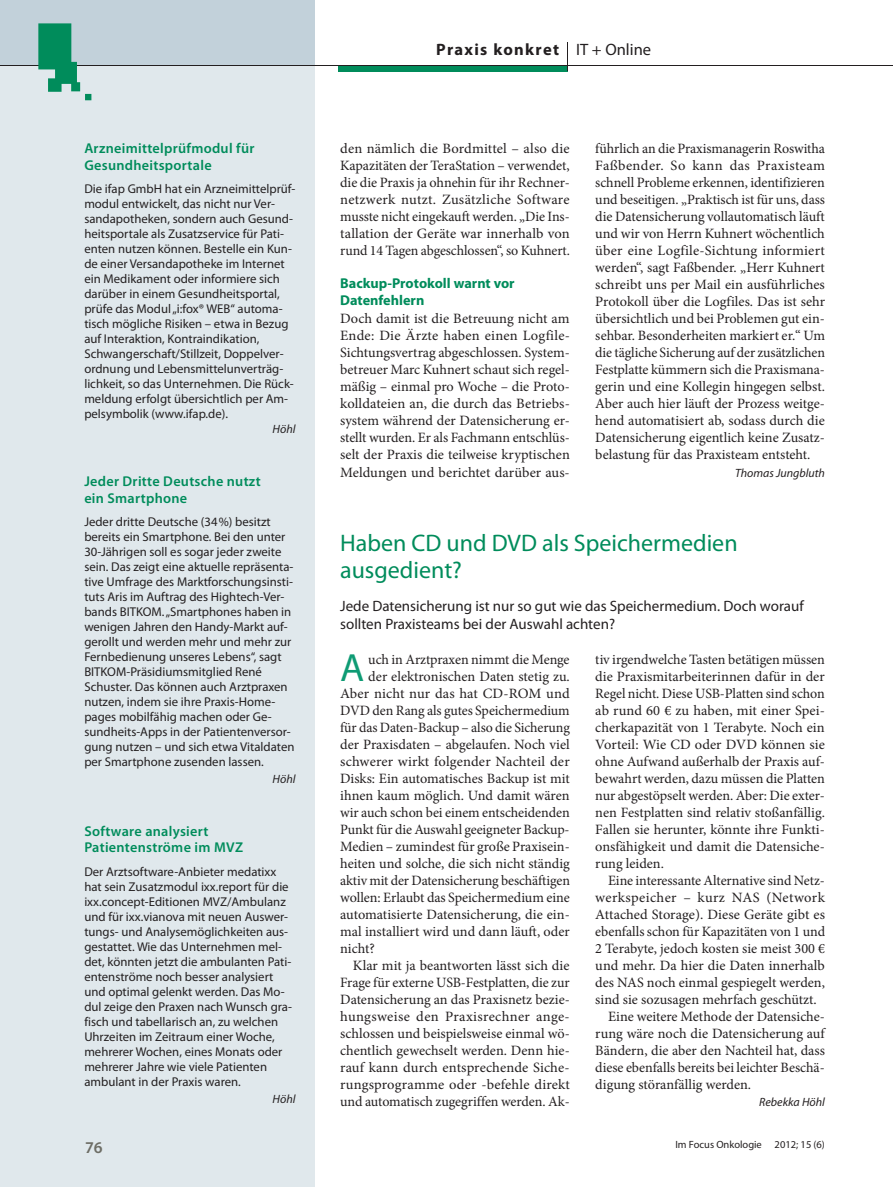
<style>
.page{position:relative;width:893px;height:1187px;background:#fff}
.page>*{position:absolute;margin:0;border:0;box-sizing:border-box;transform-origin:0 0}
.t1{font:39.45px "Myriad Pro";color:#0e9b74}
.t2{font:24px/27px "Myriad Pro";color:#008c5b}
.t3{font:700 16.5px "Myriad Pro";letter-spacing:.08em;color:#231f20}
.t4{font:600 16.5px "Myriad Pro";color:#6d6d65}
.t5{font:15px/18px "Myriad Pro";color:#231f20}
.t6{font:14.25px/17px "Minion Pro";color:#231f20;text-align:justify}
.t7{font:600 14.25px/16.5px "Myriad Pro";letter-spacing:.02em;color:#008c5b}
.t8{font:14.25px "Minion Pro";letter-spacing:.025em;color:#231f20}
.t9{font:700 14.25px/17px "Myriad Pro";color:#008c5b}
.t10{font:12.75px/15px "Myriad Pro";color:#231f20}
.t11{font:italic 12px "Myriad Pro";color:#231f20}
.t12{font:10.5px "Myriad Pro";color:#231f20}
.s1{font-weight:400}
</style>
<div class="page">
<div style="left:0;top:0;width:315px;height:1186px;background:#e0e8ec"></div>
<div style="left:0;top:0;width:315px;height:66px;background:#c2d1da"></div>
<div style="left:338px;top:66px;width:230px;height:5px;background:#008c5b"></div>
<hr style="left:0;top:66px;width:893px;height:1px;background:#231f20">
<svg style="left:567px;top:43px;width:1px;height:28px"></svg>
<svg style="left:38px;top:23px;width:53px;height:77px"></svg>
<p class="t7" style="left:84px;top:140px;width:172px">Arzneimittelprüfmodul für<br>Gesundheitsportale</p>
<p class="t10" style="left:84px;top:181px;width:213px">Die ifap GmbH hat ein Arzneimittelprüf&shy;modul entwickelt, das nicht nur Ver&shy;sandapotheken, sondern auch Gesund&shy;heitsportale als Zusatzservice für Pati&shy;enten nutzen können. Bestelle ein Kun&shy;de einer Versandapotheke im Internet ein Medikament oder informiere sich darüber in einem Gesundheitsportal, prüfe das Modul „i:fox® WEB“ automa&shy;tisch mögliche Risiken – etwa in Bezug auf Interaktion, Kontraindikation, Schwangerschaft/Stillzeit, Doppelver&shy;ordnung und Lebensmittelunverträg&shy;lichkeit, so das Unternehmen. Die Rück&shy;meldung erfolgt übersichtlich per Am&shy;pelsymbolik (www.ifap.de).</p>
<p class="t11" style="left:273px;top:422px;width:24px">Höhl</p>
<p class="t7" style="left:84px;top:473px;width:178px">Jeder Dritte Deutsche nutzt ein Smartphone</p>
<p class="t10" style="left:84px;top:514px;width:212px">Jeder dritte Deutsche (34%) besitzt bereits ein Smartphone. Bei den unter 30-Jährigen soll es sogar jeder zweite sein. Das zeigt eine aktuelle repräsenta&shy;tive Umfrage des Marktforschungsinsti&shy;tuts Aris im Auftrag des Hightech-Ver&shy;bands BITKOM. „Smartphones haben in wenigen Jahren den Handy-Markt auf&shy;gerollt und werden mehr und mehr zur Fernbedienung unseres Lebens“, sagt BITKOM-Präsidiumsmitglied René Schuster. Das können auch Arztpraxen nutzen, indem sie ihre Praxis-Home&shy;pages mobilfähig machen oder Ge&shy;sundheits-Apps in der Patientenversor&shy;gung nutzen – und sich etwa Vitaldaten per Smartphone zusenden lassen.</p>
<p class="t11" style="left:273px;top:771px;width:24px">Höhl</p>
<p class="t7" style="left:84px;top:823px;width:160px">Software analysiert<br>Patientenströme im MVZ</p>
<p class="t10" style="left:84px;top:863px;width:209px">Der Arztsoftware-Anbieter medatixx hat sein Zusatzmodul ixx.report für die ixx.concept-Editionen MVZ/Ambulanz und für ixx.vianova mit neuen Auswer&shy;tungs- und Analysemöglichkeiten aus&shy;gestattet. Wie das Unternehmen mel&shy;det, könnten jetzt die ambulanten Pati&shy;entenströme noch besser analysiert und optimal gelenkt werden. Das Mo&shy;dul zeige den Praxen nach Wunsch gra&shy;fisch und tabellarisch an, zu welchen Uhrzeiten im Zeitraum einer Woche, mehrerer Wochen, eines Monats oder mehrerer Jahre wie viele Patienten ambulant in der Praxis waren.</p>
<p class="t11" style="left:273px;top:1091px;width:24px">Höhl</p>
<p class="t4" style="left:85px;top:1137px;width:19px">76</p>
<p class="t3" style="left:436px;top:39px;width:216px">Praxis konkret <span class="s1">IT + Online</span></p>
<p class="t6" style="left:340px;top:140px;width:231px">den nämlich die Bordmittel – also die Kapazitäten der TeraStation – verwendet, die die Praxis ja ohnehin für ihr Rechner&shy;netzwerk nutzt. Zusätzliche Software musste nicht eingekauft werden. „Die Ins&shy;tallation der Geräte war innerhalb von rund 14 Tagen abgeschlossen“, so Kuhnert.</p>
<p class="t9" style="left:340px;top:274px;width:176px">Backup-Protokoll warnt vor<br>Datenfehlern</p>
<p class="t6" style="left:340px;top:310px;width:231px">Doch damit ist die Betreuung nicht am Ende: Die Ärzte haben einen Logfile-Sichtungsvertrag abgeschlossen. System&shy;betreuer Marc Kuhnert schaut sich regel&shy;mäßig – einmal pro Woche – die Proto&shy;kolldateien an, die durch das Betriebs&shy;system während der Datensicherung er&shy;stellt wurden. Er als Fachmann entschlüs&shy;selt der Praxis die teilweise kryptischen Meldungen und berichtet darüber aus-</p>
<p class="t6" style="left:595px;top:140px;width:231px">führlich an die Praxismanagerin Roswitha Faßbender. So kann das Praxisteam schnell Probleme erkennen, identifizieren und beseitigen. „Praktisch ist für uns, dass die Datensicherung vollautomatisch läuft und wir von Herrn Kuhnert wöchentlich über eine Logfile-Sichtung informiert werden“, sagt Faßbender. „Herr Kuhnert schreibt uns per Mail ein ausführliches Protokoll über die Logfiles. Das ist sehr übersichtlich und bei Problemen gut ein&shy;sehbar. Besonderheiten markiert er.“ Um die tägliche Sicherung auf der zusätzlichen Festplatte kümmern sich die Praxismana&shy;gerin und eine Kollegin hingegen selbst.<br>Aber auch hier läuft der Prozess weitge&shy;hend automatisiert ab, sodass durch die Datensicherung eigentlich keine Zusatz&shy;belastung für das Praxisteam entsteht.</p>
<p class="t11" style="left:735px;top:465px;width:91px">Thomas Jungbluth</p>
<h2 class="t2" style="left:340px;top:529px;width:399px">Haben CD und DVD als Speichermedien ausgedient?</h2>
<p class="t5" style="left:340px;top:596px;width:465px">Jede Datensicherung ist nur so gut wie das Speichermedium. Doch worauf sollten Praxisteams bei der Auswahl achten?</p>
<h1 class="t1" style="left:340px;top:643px;width:26px">A</h1>
<p class="t6" style="left:368px;top:650px;width:203px">uch in Arztpraxen nimmt die Menge</p>
<p class="t6" style="left:368px;top:667px;width:203px">der elektronischen Daten stetig zu.</p>
<p class="t6" style="left:340px;top:684px;width:231px">Aber nicht nur das hat CD-ROM und</p>
<p class="t6" style="left:340px;top:701px;width:231px">DVD den Rang als gutes Speichermedium</p>
<p class="t6" style="left:340px;top:718px;width:231px">für das Daten-Backup – also die Sicherung</p>
<p class="t6" style="left:340px;top:735px;width:231px">der Praxisdaten – abgelaufen. Noch viel</p>
<p class="t6" style="left:340px;top:752px;width:231px">schwerer wirkt folgender Nachteil der</p>
<p class="t6" style="left:340px;top:769px;width:231px">Disks: Ein automatisches Backup ist mit</p>
<p class="t6" style="left:340px;top:786px;width:231px">ihnen kaum möglich. Und damit wären</p>
<p class="t6" style="left:340px;top:803px;width:231px">wir auch schon bei einem entscheidenden</p>
<p class="t6" style="left:340px;top:820px;width:231px">Punkt für die Auswahl geeigneter Backup-</p>
<p class="t6" style="left:340px;top:837px;width:231px">Medien – zumindest für große Praxisein-</p>
<p class="t6" style="left:340px;top:854px;width:231px">heiten und solche, die sich nicht ständig</p>
<p class="t6" style="left:340px;top:871px;width:231px">aktiv mit der Datensicherung beschäftigen</p>
<p class="t6" style="left:340px;top:888px;width:231px">wollen: Erlaubt das Speichermedium eine</p>
<p class="t6" style="left:340px;top:905px;width:231px">automatisierte Datensicherung, die ein-</p>
<p class="t6" style="left:340px;top:922px;width:231px">mal installiert wird und dann läuft, oder</p>
<p class="t6" style="left:340px;top:939px;width:36px">nicht?</p>
<p class="t6" style="left:353px;top:956px;width:218px">Klar mit ja beantworten lässt sich die</p>
<p class="t6" style="left:340px;top:973px;width:231px">Frage für externe USB-Festplatten, die zur</p>
<p class="t6" style="left:340px;top:991px;width:231px">Datensicherung an das Praxisnetz bezie-</p>
<p class="t8" style="left:340px;top:1006px;width:231px">hungsweise den Praxisrechner ange-</p>
<p class="t6" style="left:340px;top:1025px;width:231px">schlossen und beispielsweise einmal wö-</p>
<p class="t6" style="left:340px;top:1042px;width:231px">chentlich gewechselt werden. Denn hie-</p>
<p class="t6" style="left:340px;top:1059px;width:231px">rauf kann durch entsprechende Siche-</p>
<p class="t6" style="left:340px;top:1076px;width:231px">rungsprogramme oder -befehle direkt</p>
<p class="t6" style="left:340px;top:1093px;width:231px">und automatisch zugegriffen werden. Ak-</p>
<p class="t6" style="left:595px;top:650px;width:231px">tiv irgendwelche Tasten betätigen müssen die Praxismitarbeiterinnen dafür in der Regel nicht. Diese USB-Platten sind schon ab rund 60 € zu haben, mit einer Spei&shy;cherkapazität von 1 Terabyte. Noch ein Vorteil: Wie CD oder DVD können sie ohne Aufwand außerhalb der Praxis auf&shy;bewahrt werden, dazu müssen die Platten nur abgestöpselt werden. Aber: Die exter&shy;nen Festplatten sind relativ stoßanfällig.<br>Fallen sie herunter, könnte ihre Funkti&shy;onsfähigkeit und damit die Datensiche&shy;rung leiden.</p>
<p class="t6" style="left:608px;top:871px;width:218px">Eine interessante Alternative sind Netz-</p>
<p class="t8" style="left:595px;top:887px;width:231px">werkspeicher – kurz NAS (Network</p>
<p class="t6" style="left:595px;top:905px;width:231px">Attached Storage). Diese Geräte gibt es</p>
<p class="t6" style="left:595px;top:922px;width:231px">ebenfalls schon für Kapazitäten von 1 und</p>
<p class="t6" style="left:595px;top:939px;width:231px">2 Terabyte, jedoch kosten sie meist 300 €</p>
<p class="t6" style="left:595px;top:956px;width:231px">und mehr. Da hier die Daten innerhalb</p>
<p class="t6" style="left:595px;top:973px;width:231px">des NAS noch einmal gespiegelt werden,</p>
<p class="t6" style="left:595px;top:991px;width:223px">sind sie sozusagen mehrfach geschützt.</p>
<p class="t6" style="left:608px;top:1008px;width:218px">Eine weitere Methode der Datensiche-</p>
<p class="t6" style="left:595px;top:1025px;width:231px">rung wäre noch die Datensicherung auf</p>
<p class="t6" style="left:595px;top:1042px;width:231px">Bändern, die aber den Nachteil hat, dass</p>
<p class="t6" style="left:595px;top:1059px;width:231px">diese ebenfalls bereits bei leichter Beschä-</p>
<p class="t6" style="left:595px;top:1076px;width:157px">digung störanfällig werden.</p>
<p class="t11" style="left:759px;top:1094px;width:67px">Rebekka Höhl</p>
<p class="t12" style="left:675px;top:1137px;width:151px">Im Focus Onkologie 2012; 15 (6)</p>
</div>
